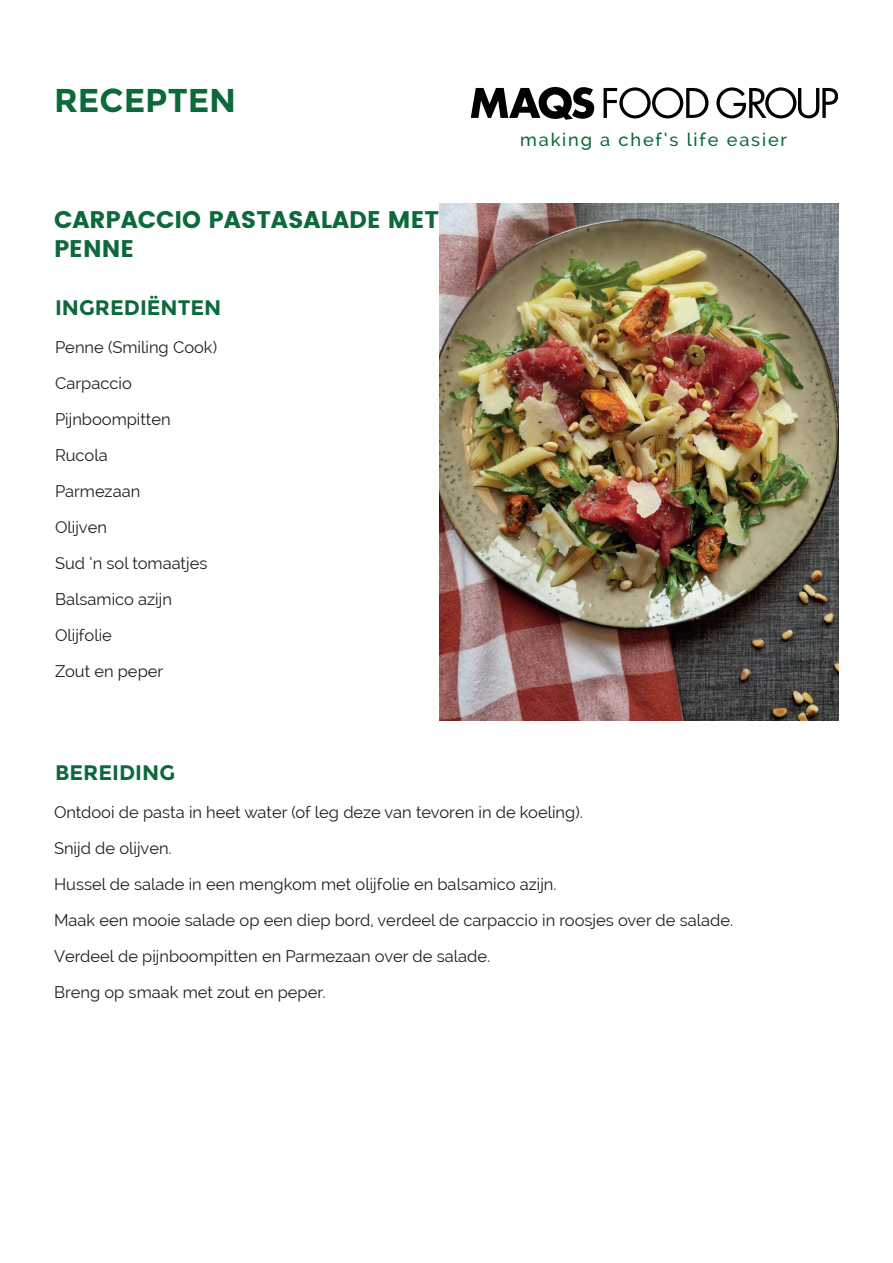
<style>
.page{position:relative;width:893px;height:1263px;background:#fff}
.page>*{position:absolute;margin:0;border:0;box-sizing:border-box;transform-origin:0 0}
.t1{font:700 33px "Montserrat";color:#0b693a}
.t2{font:700 24px/28.8px "Poppins";color:#0b693a}
.t3{font:700 21px "Montserrat";color:#0b693a}
.t4{font:500 18.15px "Raleway";letter-spacing:.1em;color:#0a693a}
.t5{font:16.5px/36px "Raleway";color:#231f20}
</style>
<div class="page">
<svg style="left:471px;top:87px;width:123px;height:33px"></svg>
<svg style="left:604px;top:87px;width:104px;height:31px"></svg>
<svg style="left:716px;top:87px;width:122px;height:31px"></svg>
<img style="left:439px;top:203px;width:400px;height:518px">
<h1 class="t1" style="left:54px;top:80px;width:184px">RECEPTEN</h1>
<h2 class="t2" style="left:54px;top:206px;width:386px">CARPACCIO PASTASALADE MET<br>PENNE</h2>
<p class="t3" style="left:55px;top:295px;width:168px">INGREDIËNTEN</p>
<p class="t5" style="left:55px;top:329px;width:164px">Penne (Smiling Cook)<br>Carpaccio<br>Pijnboompitten<br>Rucola<br>Parmezaan<br>Olijven<br>Sud ‘n sol tomaatjes<br>Balsamico azijn<br>Olijfolie<br>Zout en peper</p>
<p class="t3" style="left:55px;top:760px;width:122px">BEREIDING</p>
<p class="t4" style="left:520px;top:129px;width:268px">making a chef’s life easier</p>
<p class="t5" style="left:54px;top:794px;width:681px">Ontdooi de pasta in heet water (of leg deze van tevoren in de koeling).<br>Snijd de olijven.<br>Hussel de salade in een mengkom met olijfolie en balsamico azijn.<br>Maak een mooie salade op een diep bord, verdeel de carpaccio in roosjes over de salade.<br>Verdeel de pijnboompitten en Parmezaan over de salade.<br>Breng op smaak met zout en peper.</p>
</div>
